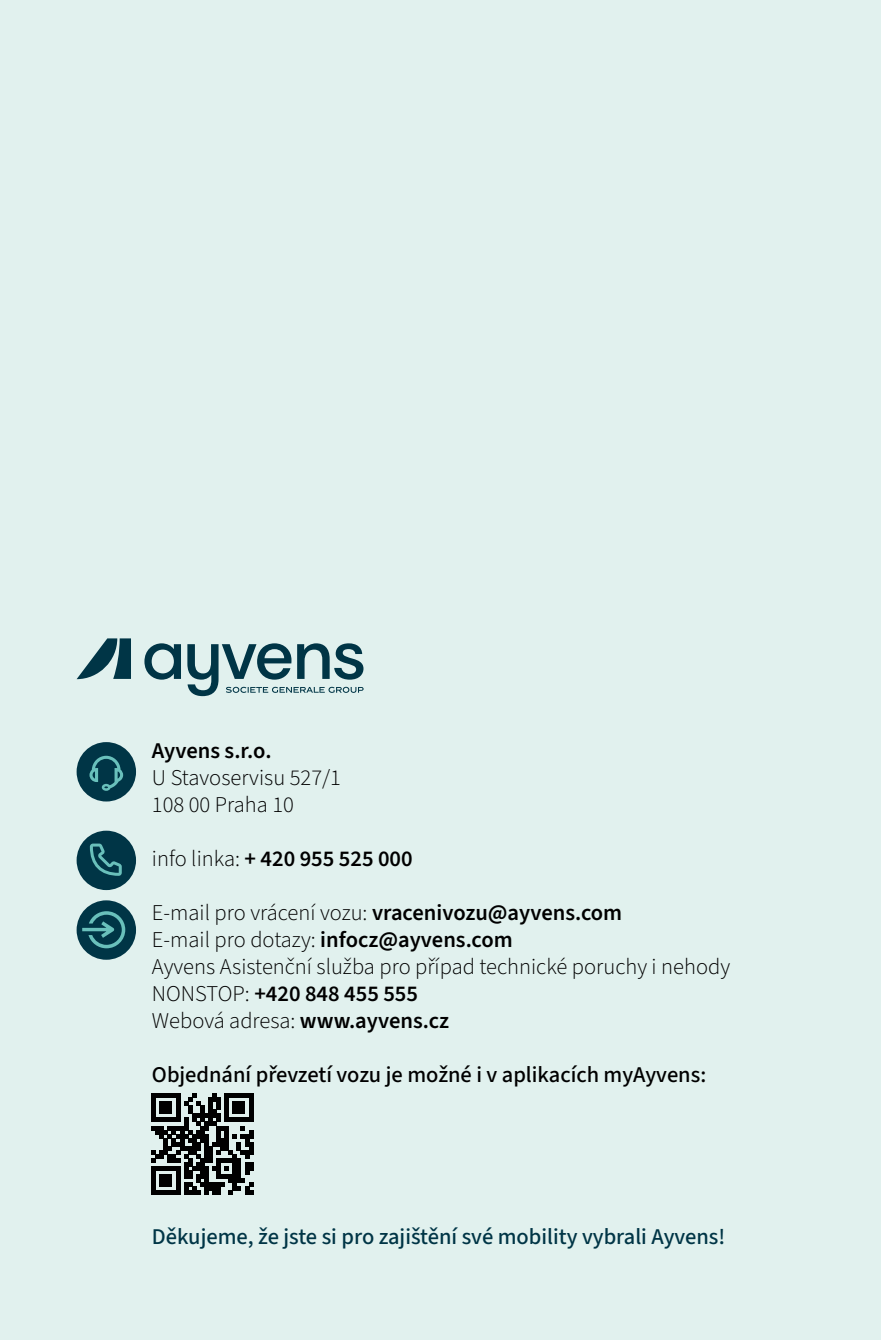
<style>
.page{position:relative;width:881px;height:1340px;background:#fff}
.page>*{position:absolute;margin:0;border:0;box-sizing:border-box;transform-origin:0 0}
.t1{font:300 22.5px/27px "Source Sans 3";color:#000}
.t2{font:600 22.5px "Source Sans 3";color:#000}
.t3{font:500 22.5px "Source Sans 3";color:#003546}
.t4{font:500 22.5px "Source Sans 3";color:#000}
.s1{font-weight:300}
.s2{font-weight:600}
</style>
<div class="page">
<div style="left:0;top:0;width:880px;height:1339px;background:#e1f1ee"></div>
<svg style="left:77px;top:638px;width:286px;height:58px"></svg>
<div style="left:77px;top:742px;width:59px;height:59px;background:#003546;border-radius:50%"></div>
<svg style="left:89px;top:755px;width:34px;height:35px"></svg>
<div style="left:77px;top:830px;width:59px;height:60px;background:#003546;border-radius:50%"></div>
<svg style="left:90px;top:843px;width:32px;height:32px"></svg>
<div style="left:77px;top:900px;width:59px;height:59px;background:#003546;border-radius:50%"></div>
<svg style="left:82px;top:911px;width:43px;height:37px"></svg>
<svg style="left:151px;top:1093px;width:102px;height:101px"></svg>
<p class="t2" style="left:152px;top:735px;width:121px">Ayvens s.r.o.</p>
<p class="t1" style="left:152px;top:764px;width:190px">U Stavoservisu 527/1</p>
<p class="t1" style="left:152px;top:791px;width:143px">108 00 Praha 10</p>
<p class="t2" style="left:152px;top:843px;width:262px"><span class="s1">info linka:</span> + 420 955 525 000</p>
<p class="t2" style="left:152px;top:897px;width:471px"><span class="s1">E-mail pro vrácení vozu:</span> vracenivozu@ayvens.com</p>
<p class="t2" style="left:152px;top:924px;width:362px"><span class="s1">E-mail pro dotazy:</span> infocz@ayvens.com</p>
<p class="t1" style="left:152px;top:953px;width:579px">Ayvens Asistenční služba pro případ technické poruchy i nehody<br>NONSTOP: <span class="s2">+420 848 455 555</span></p>
<p class="t1" style="left:152px;top:1007px;width:298px">Webová adresa: <span class="s2">www.ayvens.cz</span></p>
<p class="t4" style="left:152px;top:1059px;width:555px">Objednání převzetí vozu je možné i v aplikacích myAyvens:</p>
<p class="t3" style="left:152px;top:1221px;width:574px">Děkujeme, že jste si pro zajištění své mobility vybrali Ayvens!</p>
</div>
